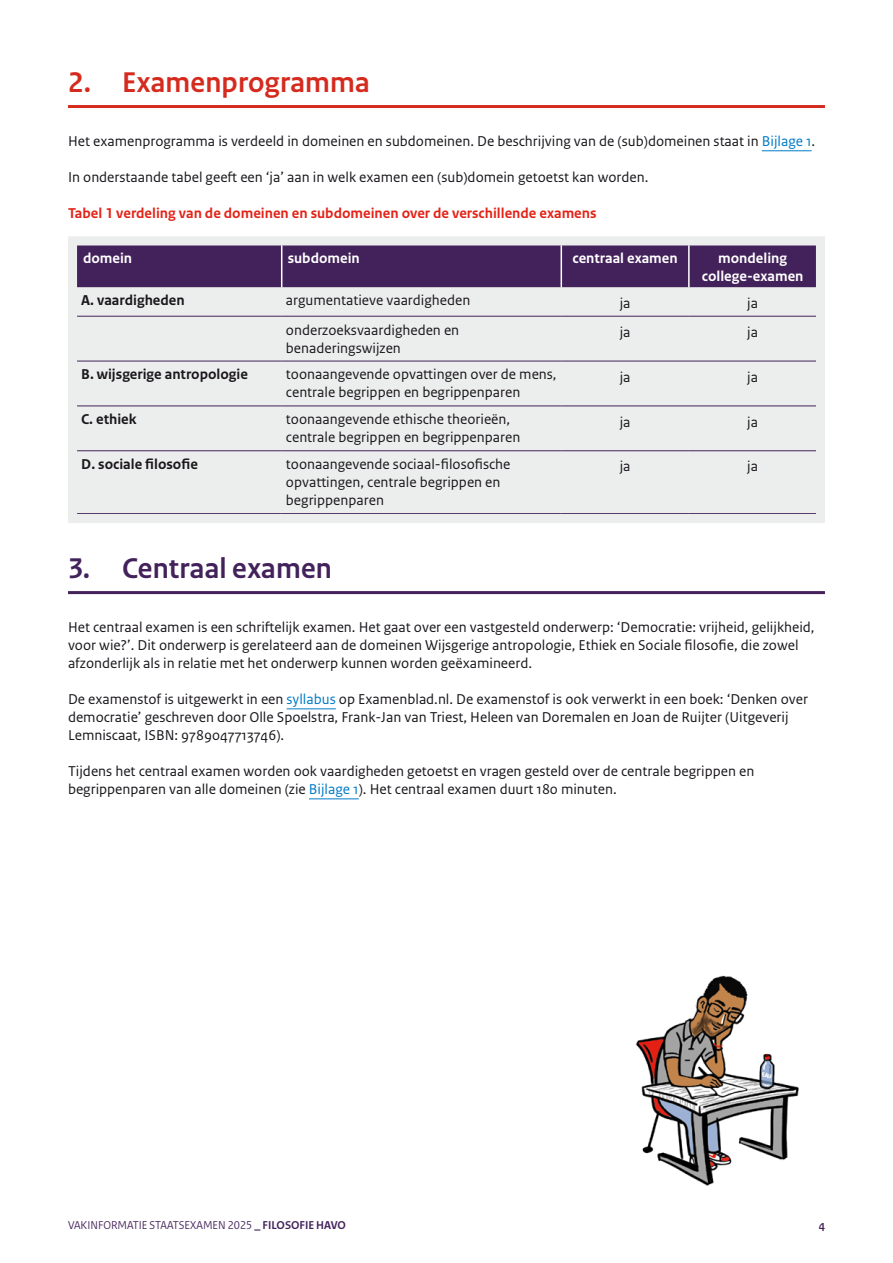
<style>
.page{position:relative;width:893px;height:1263px;background:#fff}
.page>*{position:absolute;margin:0;border:0;box-sizing:border-box;transform-origin:0 0}
.H2_kop_1_Paars{font:700 30px "Rijksoverheid Sans Heading";letter-spacing:.01em;color:#d52b1e}
.H2_kop_1_Paars-2{font:700 30px "Rijksoverheid Sans Heading";letter-spacing:.01em;color:#43225b}
.P_plat{font:15px/18px "Rijksoverheid Sans Text";color:#1a171c}
.Tabel_bodytekst{font:15px/18px "Rijksoverheid Sans Text";color:#1a171c}
.P_Tabelverwijzing{font:700 15px "Rijksoverheid Sans Text";color:#e32318}
.P_bodytekst{font:700 15px "Rijksoverheid Sans Text";color:#1a171c}
.P_bodytekst-2{font:700 15px/18px "Rijksoverheid Sans Text";color:#fff;text-align:center}
.t1{font:12px "Rijksoverheid Sans Heading";color:#43225b}
.t2{font:700 12px "Rijksoverheid Sans Heading";color:#43225b}
.s1{color:#007bc7}
.s2{font-weight:700}
</style>
<div class="page">
<hr style="left:68px;top:105px;width:757px;height:3px;background:#d52b1e">
<hr style="left:762px;top:150px;width:50px;height:1px;background:#007bc7">
<hr style="left:68px;top:591px;width:757px;height:3px;background:#43225b">
<hr style="left:287px;top:708px;width:49px;height:1px;background:#007bc7">
<hr style="left:309px;top:798px;width:50px;height:1px;background:#007bc7">
<svg style="left:68px;top:236px;width:757px;height:287px;background:#d1ccd5"></svg>
<img style="left:636px;top:975px;width:163px;height:211px">
<h2 class="H2_kop_1_Paars" style="left:68px;top:66px;width:303px">2. Examenprogramma</h2>
<p class="P_plat" style="left:68px;top:133px;width:749px">Het examenprogramma is verdeeld in domeinen en subdomeinen. De beschrijving van de (sub)domeinen staat in <span class="s1">Bijlage 1</span>.</p>
<p class="P_plat" style="left:68px;top:169px;width:582px">In onderstaande tabel geeft een ‘ja’ aan in welk examen een (sub)domein getoetst kan worden.</p>
<p class="P_Tabelverwijzing" style="left:68px;top:205px;width:530px">Tabel 1 verdeling van de domeinen en subdomeinen over de verschillende examens</p>
<p class="P_bodytekst-2" style="left:83px;top:250px;width:51px">domein</p>
<p class="P_bodytekst-2" style="left:288px;top:250px;width:74px">subdomein</p>
<p class="P_bodytekst-2" style="left:572px;top:250px;width:107px">centraal examen</p>
<p class="P_bodytekst-2" style="left:702px;top:250px;width:103px">mondeling college-examen</p>
<p class="P_bodytekst" style="left:81px;top:292px;width:105px">A. vaardigheden</p>
<p class="Tabel_bodytekst" style="left:286px;top:292px;width:186px">argumentatieve vaardigheden</p>
<p class="Tabel_bodytekst" style="left:620px;top:294px;width:12px">ja</p>
<p class="Tabel_bodytekst" style="left:747px;top:294px;width:12px">ja</p>
<p class="Tabel_bodytekst" style="left:286px;top:321px;width:175px">onderzoeksvaardigheden en benaderingswijzen</p>
<p class="Tabel_bodytekst" style="left:620px;top:323px;width:12px">ja</p>
<p class="Tabel_bodytekst" style="left:747px;top:323px;width:12px">ja</p>
<p class="P_bodytekst" style="left:81px;top:366px;width:168px">B. wijsgerige antropologie</p>
<p class="Tabel_bodytekst" style="left:286px;top:366px;width:272px">toonaangevende opvattingen over de mens, centrale begrippen en begrippenparen</p>
<p class="Tabel_bodytekst" style="left:620px;top:368px;width:12px">ja</p>
<p class="Tabel_bodytekst" style="left:747px;top:368px;width:12px">ja</p>
<p class="P_bodytekst" style="left:81px;top:411px;width:57px">C. ethiek</p>
<p class="Tabel_bodytekst" style="left:286px;top:411px;width:236px">toonaangevende ethische theorieën, centrale begrippen en begrippenparen</p>
<p class="Tabel_bodytekst" style="left:620px;top:413px;width:12px">ja</p>
<p class="Tabel_bodytekst" style="left:747px;top:413px;width:12px">ja</p>
<p class="P_bodytekst" style="left:81px;top:456px;width:118px">D. sociale filosofie</p>
<p class="Tabel_bodytekst" style="left:286px;top:455px;width:226px">toonaangevende sociaal-filosofische opvattingen, centrale begrippen en begrippenparen</p>
<p class="Tabel_bodytekst" style="left:620px;top:458px;width:12px">ja</p>
<p class="Tabel_bodytekst" style="left:747px;top:458px;width:12px">ja</p>
<h2 class="H2_kop_1_Paars-2" style="left:68px;top:552px;width:265px">3. Centraal examen</h2>
<p class="P_plat" style="left:68px;top:619px;width:748px">Het centraal examen is een schriftelijk examen. Het gaat over een vastgesteld onderwerp: ‘Democratie: vrijheid, gelijkheid, voor wie?’. Dit onderwerp is gerelateerd aan de domeinen Wijsgerige antropologie, Ethiek en Sociale filosofie, die zowel afzonderlijk als in relatie met het onderwerp kunnen worden geëxamineerd.</p>
<p class="P_plat" style="left:68px;top:691px;width:741px">De examenstof is uitgewerkt in een <span class="s1">syllabus</span> op Examenblad.nl. De examenstof is ook verwerkt in een boek: ‘Denken over democratie’ geschreven door Olle Spoelstra, Frank-Jan van Triest, Heleen van Doremalen en Joan de Ruijter (Uitgeverij<br>Lemniscaat, ISBN: 9789047713746).</p>
<p class="P_plat" style="left:68px;top:763px;width:688px">Tijdens het centraal examen worden ook vaardigheden getoetst en vragen gesteld over de centrale begrippen en begrippenparen van alle domeinen (zie <span class="s1">Bijlage 1</span>). Het centraal examen duurt 180 minuten.</p>
<p class="t1" style="left:68px;top:1218px;width:279px">VAKINFORMATIE STAATSEXAMEN 2025 <span class="s2">_ FILOSOFIE HAVO</span></p>
<p class="t2" style="left:819px;top:1219px;width:8px">4</p>
</div>
